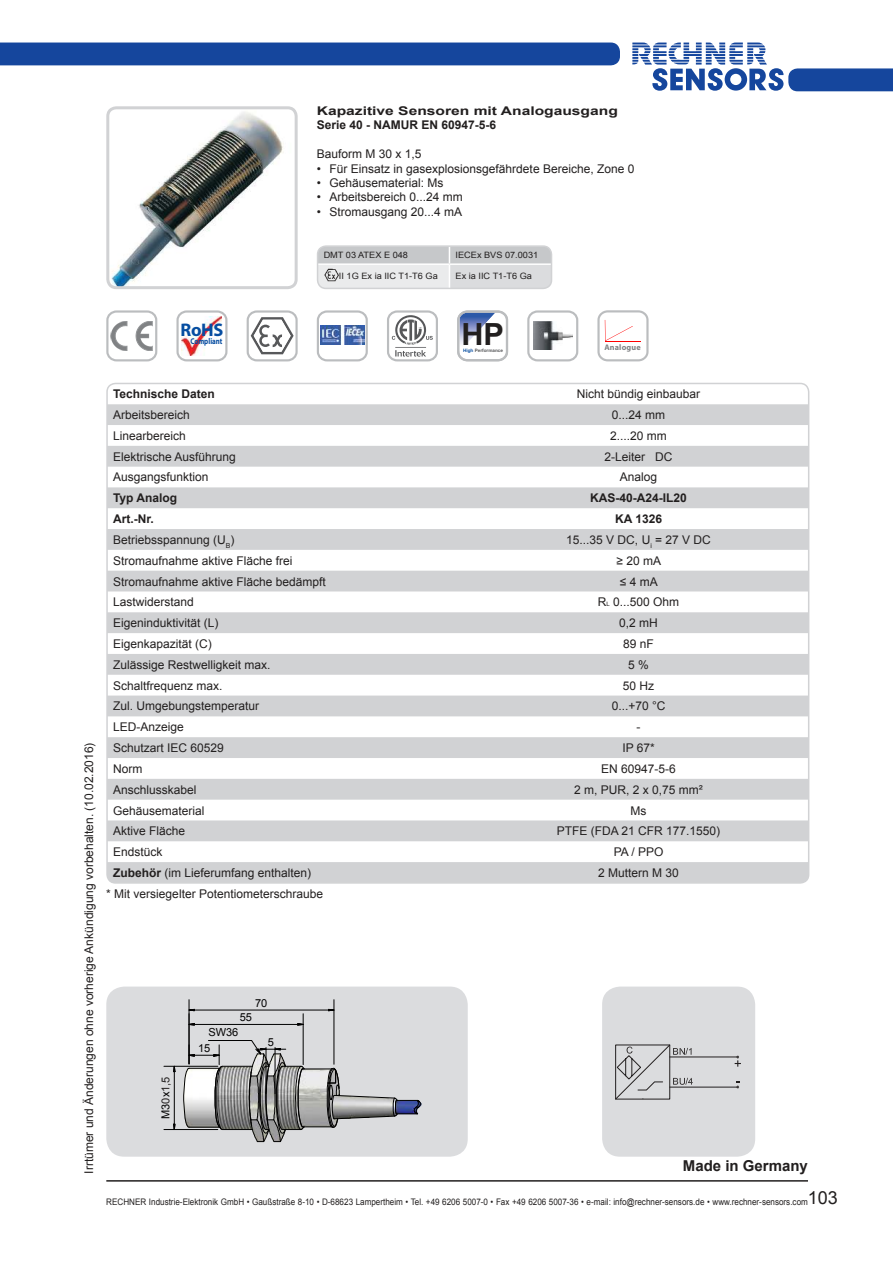
<style>
.page{position:relative;width:893px;height:1263px;background:#fff}
.page>*{position:absolute;margin:0;border:0;box-sizing:border-box;transform-origin:0 0}
.t1{font:700 30.6px "Arial";color:#221f1f}
.t2{font:700 18.3px "Myriad Pro";color:#064da1}
.t3{font:700 15px "Arial";color:#221f1f}
.t4{font:12px "Arial";color:#221f1f}
.t5{font:700 12px/14.4px "Arial";color:#221f1f;scale:1.3 1}
.t6{font:700 12px "Arial";color:#221f1f}
.t7{font:11.1px "Arial";letter-spacing:-.01em;color:#010101}
.t8{font:11.1px "Arial";color:#221f1f}
.t9{font:9px "Arial";color:#221f1f;scale:.9 1}
.t10{font:8.7px "Arial";color:#221f1f;scale:1.05 1}
.t11{font:700 8.4px "Myriad Pro";color:#064da1;scale:.82 1}
.t12{font:700 8.1px "Myriad Pro";letter-spacing:.02em;color:#808284}
.t13{font:700 4.65px "Arial";color:#57585a}
.s1{color:#064da1}
.s2{font-size:6px}
.s3{font-weight:700}
.s4{color:#010101}
.s5{color:#221f1f}
.s6{font-size:18px}
</style>
<div class="page">
<hr style="left:106px;top:1180px;width:702px;height:1px;background:#221f1f">
<svg style="left:632px;top:43px;width:261px;height:48px"></svg>
<div style="left:0;top:43px;width:620px;height:22px;background:#15469d"></div>
<div style="left:602px;top:986px;width:153px;height:171px;background:#dbdcde;border-radius:18px"></div>
<div style="left:106px;top:986px;width:362px;height:171px;background:#dbdcde;border-radius:18px"></div>
<img style="left:110px;top:110px;width:184px;height:175px">
<div style="left:106px;top:106px;width:192px;height:183px;border:3px solid #d1d2d4;border-radius:9px"></div>
<svg style="left:736px;top:1081px;width:4px;height:7px"></svg>
<svg style="left:735px;top:1056px;width:6px;height:11px"></svg>
<hr style="left:670px;top:1086px;width:68px;height:1px;background:#221f1f">
<hr style="left:670px;top:1056px;width:68px;height:1px;background:#221f1f">
<svg style="left:615px;top:1044px;width:78px;height:56px"></svg>
<svg style="left:188px;top:1023px;width:7px;height:3px"></svg>
<svg style="left:297px;top:1022px;width:6px;height:4px"></svg>
<hr style="left:194px;top:1024px;width:104px;height:1px;background:#010101">
<hr style="left:303px;top:1014px;width:1px;height:50px;background:#010101">
<svg style="left:328px;top:1008px;width:6px;height:3px"></svg>
<hr style="left:194px;top:1010px;width:135px;height:1px;background:#010101">
<hr style="left:189px;top:1000px;width:1px;height:64px;background:#010101">
<hr style="left:334px;top:1000px;width:1px;height:64px;background:#010101">
<svg style="left:173px;top:1065px;width:3px;height:7px"></svg>
<svg style="left:173px;top:1123px;width:3px;height:6px"></svg>
<hr style="left:174px;top:1071px;width:1px;height:53px;background:#010101">
<hr style="left:164px;top:1066px;width:54px;height:1px;background:#010101">
<hr style="left:164px;top:1129px;width:54px;height:1px;background:#010101">
<svg style="left:183px;top:1040px;width:238px;height:102px"></svg>
<div style="left:106px;top:310px;width:51px;height:51px;border:2px solid #bbbdbf;border-radius:9px"></div>
<svg style="left:111px;top:321px;width:41px;height:30px"></svg>
<div style="left:176px;top:310px;width:51px;height:51px;border:2px solid #bbbdbf;border-radius:9px"></div>
<img style="left:181px;top:316px;width:40px;height:40px">
<div style="left:387px;top:310px;width:51px;height:51px;border:2px solid #bbbdbf;border-radius:9px"></div>
<svg style="left:392px;top:315px;width:41px;height:42px"></svg>
<div style="left:317px;top:310px;width:51px;height:51px;border:2px solid #bbbdbf;border-radius:9px"></div>
<img style="left:321px;top:325px;width:43px;height:20px">
<div style="left:247px;top:310px;width:51px;height:51px;border:2px solid #bbbdbf;border-radius:9px"></div>
<svg style="left:251px;top:317px;width:43px;height:37px"></svg>
<svg style="left:318px;top:248px;width:233px;height:40px;background:#d8d9db"></svg>
<div style="left:317px;top:245px;width:235px;height:44px;border:2px solid #d1d2d4;border-radius:9px"></div>
<img style="left:323px;top:269px;width:15px;height:13px">
<svg style="left:457px;top:310px;width:51px;height:51px"></svg>
<div style="left:527px;top:310px;width:51px;height:51px;border:2px solid #bbbdbf;border-radius:9px"></div>
<img style="left:533px;top:322px;width:39px;height:27px">
<svg style="left:597px;top:310px;width:52px;height:51px"></svg>
<div style="left:605px;top:344px;width:35px;height:8px;background:#fff"></div>
<svg style="left:109px;top:404px;width:700px;height:477px;fill:#d5d6d8"></svg>
<div style="left:106px;top:383px;width:703px;height:501px;border:2px solid #d1d2d4;border-radius:9px"></div>
<p class="t5" style="left:317px;top:105px;width:233px">Kapazitive Sensoren mit Analogausgang<br>Serie 40 - NAMUR EN 60947-5-6</p>
<p class="t4" style="left:317px;top:149px;width:106px">Bauform M 30 x 1,5</p>
<p class="t4" style="left:317px;top:161px;width:319px">• Für Einsatz in gasexplosionsgefährdete Bereiche, Zone 0</p>
<p class="t4" style="left:317px;top:175px;width:128px">• Gehäusematerial: Ms</p>
<p class="t4" style="left:317px;top:189px;width:148px">• Arbeitsbereich 0...24 mm</p>
<p class="t4" style="left:317px;top:204px;width:147px">• Stromausgang 20...4 mA</p>
<p class="t10" style="left:324px;top:252px;width:82px">DMT 03 ATEX E 048</p>
<p class="t10" style="left:456px;top:252px;width:80px">IECEx BVS 07.0031</p>
<p class="t10" style="left:339px;top:273px;width:96px">II 1G Ex ia IIC T1-T6 Ga</p>
<p class="t10" style="left:456px;top:273px;width:74px">Ex ia IIC T1-T6 Ga</p>
<h2 class="t2" style="left:181px;top:323px;width:44px">RoHS</h2>
<p class="t11" style="left:190px;top:338px;width:41px">Compliant</p>
<h1 class="t1" style="left:461px;top:322px;width:44px">HP</h1>
<p class="t13" style="left:463px;top:349px;width:41px"><span class="s1">High</span> Performance</p>
<p class="t12" style="left:604px;top:344px;width:38px">Analogue</p>
<p class="t4" style="left:81px;top:1174px;width:432px;rotate:-90deg">Irrtümer und Änderungen ohne vorherige Ankündigung vorbehalten. (10.02.2016)</p>
<p class="t6" style="left:113px;top:390px;width:103px">Technische Daten</p>
<p class="t4" style="left:577px;top:386px;width:125px">Nicht bündig einbaubar</p>
<p class="t4" style="left:113px;top:407px;width:78px">Arbeitsbereich</p>
<p class="t4" style="left:612px;top:407px;width:55px">0...24 mm</p>
<p class="t4" style="left:113px;top:428px;width:74px">Linearbereich</p>
<p class="t4" style="left:610px;top:428px;width:58px">2....20 mm</p>
<p class="t4" style="left:113px;top:449px;width:124px">Elektrische Ausführung</p>
<p class="t4" style="left:605px;top:449px;width:70px">2-Leiter DC</p>
<p class="t4" style="left:113px;top:469px;width:97px">Ausgangsfunktion</p>
<p class="t4" style="left:620px;top:469px;width:39px">Analog</p>
<p class="t6" style="left:113px;top:493px;width:66px">Typ Analog</p>
<p class="t6" style="left:590px;top:493px;width:98px">KAS-40-A24-IL20</p>
<p class="t6" style="left:113px;top:514px;width:42px">Art.-Nr.</p>
<p class="t6" style="left:615px;top:514px;width:48px">KA 1326</p>
<p class="t4" style="left:113px;top:532px;width:123px">Betriebsspannung (U<sub>B</sub>)</p>
<p class="t4" style="left:566px;top:532px;width:146px">15...35 V DC, U<sub>i</sub> = 27 V DC</p>
<p class="t4" style="left:113px;top:553px;width:181px">Stromaufnahme aktive Fläche frei</p>
<p class="t4" style="left:617px;top:553px;width:46px">≥ 20 mA</p>
<p class="t4" style="left:113px;top:573px;width:214px">Stromaufnahme aktive Fläche bedämpft</p>
<p class="t4" style="left:620px;top:573px;width:39px">≤ 4 mA</p>
<p class="t4" style="left:113px;top:594px;width:82px">Lastwiderstand</p>
<p class="t4" style="left:598px;top:597px;width:83px">R<span class="s2">L</span> 0...500 Ohm</p>
<p class="t4" style="left:113px;top:615px;width:107px">Eigeninduktivität (L)</p>
<p class="t4" style="left:619px;top:615px;width:40px">0,2 mH</p>
<p class="t4" style="left:113px;top:636px;width:100px">Eigenkapazität (C)</p>
<p class="t4" style="left:623px;top:636px;width:32px">89 nF</p>
<p class="t4" style="left:113px;top:657px;width:159px">Zulässige Restwelligkeit max.</p>
<p class="t4" style="left:628px;top:660px;width:22px">5 %</p>
<p class="t4" style="left:113px;top:677px;width:111px">Schaltfrequenz max.</p>
<p class="t4" style="left:623px;top:677px;width:33px">50 Hz</p>
<p class="t4" style="left:113px;top:698px;width:148px">Zul. Umgebungstemperatur</p>
<p class="t4" style="left:612px;top:702px;width:55px">0...+70 °C</p>
<p class="t4" style="left:113px;top:719px;width:72px">LED-Anzeige</p>
<p class="t4" style="left:637px;top:722px;width:5px">-</p>
<p class="t4" style="left:113px;top:740px;width:112px">Schutzart IEC 60529</p>
<p class="t4" style="left:622px;top:740px;width:34px">IP 67*</p>
<p class="t4" style="left:113px;top:764px;width:31px">Norm</p>
<p class="t4" style="left:601px;top:764px;width:76px">EN 60947-5-6</p>
<p class="t4" style="left:113px;top:782px;width:85px">Anschlusskabel</p>
<p class="t4" style="left:574px;top:782px;width:130px">2 m, PUR, 2 x 0,75 mm²</p>
<p class="t4" style="left:113px;top:802px;width:93px">Gehäusematerial</p>
<p class="t4" style="left:631px;top:802px;width:17px">Ms</p>
<p class="t4" style="left:113px;top:823px;width:74px">Aktive Fläche</p>
<p class="t4" style="left:557px;top:823px;width:165px">PTFE (FDA 21 CFR 177.1550)</p>
<p class="t4" style="left:113px;top:844px;width:51px">Endstück</p>
<p class="t4" style="left:614px;top:844px;width:51px">PA / PPO</p>
<p class="t4" style="left:113px;top:865px;width:200px"><span class="s3">Zubehör</span> (im Lieferumfang enthalten)</p>
<p class="t4" style="left:598px;top:865px;width:82px">2 Muttern M 30</p>
<p class="t4" style="left:106px;top:885px;width:218px">* Mit versiegelter Potentiometerschraube</p>
<p class="t7" style="left:255px;top:998px;width:14px">70</p>
<p class="t8" style="left:162px;top:1119px;width:44px;rotate:-90deg"><span class="s4">M x</span>1,5</p>
<p class="t7" style="left:162px;top:1110px;width:14px;rotate:-90deg">3<span class="s5">0</span></p>
<p class="t7" style="left:240px;top:1013px;width:14px">55</p>
<p class="t7" style="left:208px;top:1028px;width:31px">SW36</p>
<p class="t7" style="left:198px;top:1044px;width:14px">15</p>
<p class="t7" style="left:268px;top:1038px;width:8px">5</p>
<p class="t3" style="left:683px;top:1160px;width:127px">Made in Germany</p>
<p class="t9" style="left:106px;top:1196px;width:814px">RECHNER Industrie-Elektronik GmbH • Gaußstraße 8-10 • D-68623 Lampertheim • Tel. +49 6206 5007-0 • Fax +49 6206 5007-36 • e-mail: info@rechner-sensors.de • www.rechner-sensors.com<span class="s6">103</span></p>
</div>
